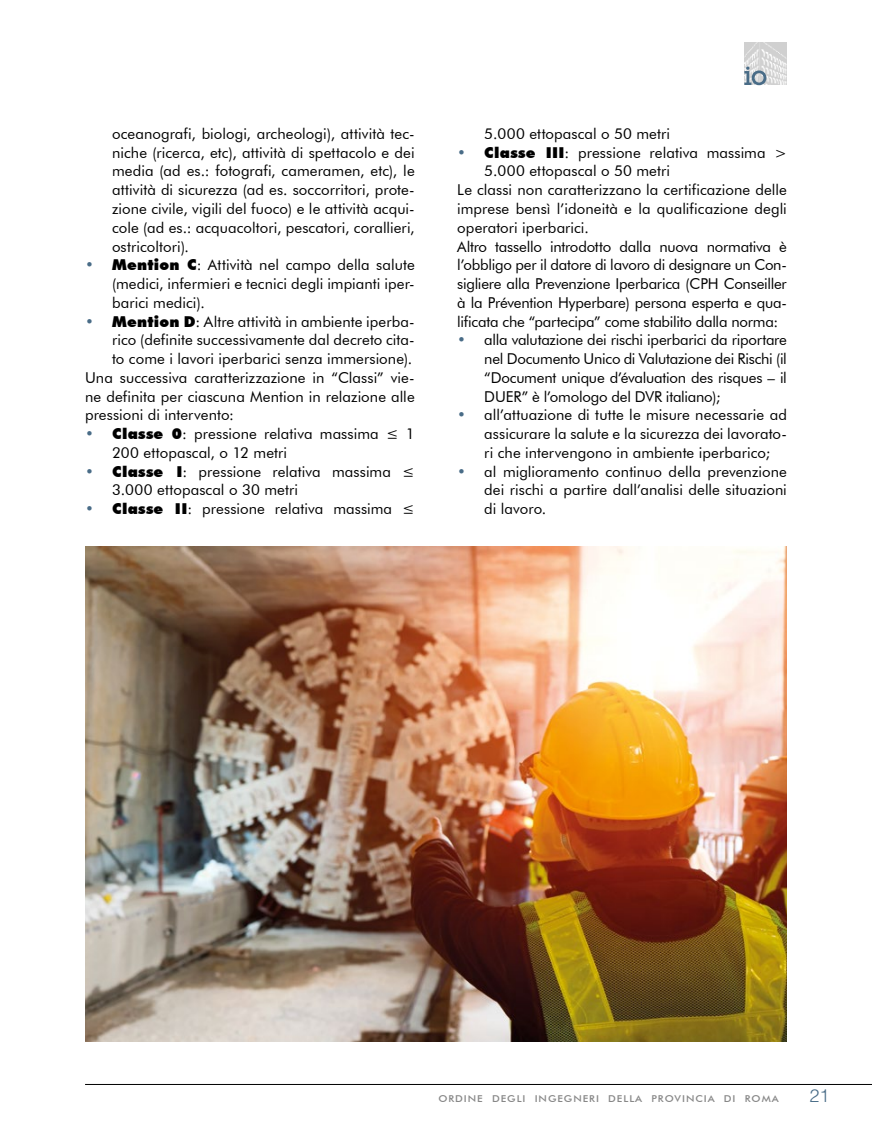
<style>
.page{position:relative;width:872px;height:1127px;background:#fff}
.page>*{position:absolute;margin:0;border:0;box-sizing:border-box;transform-origin:0 0}
.t1{font:300 18px "Helvetica LT Std";color:#496c87}
.t2{font:15px/18.8px "Futura BT";letter-spacing:.005em;color:#000;text-align:justify}
.t3{font:15px "Futura BT";letter-spacing:-.015em;color:#000}
.t4{font:500 9.45px "Futura BT";letter-spacing:.09em;color:#878787;scale:1.11 1}
.s1{color:#496c87}
.s2{font-weight:900}
</style>
<div class="page">
<hr style="left:85px;top:1084px;width:787px;height:1px;background:#000">
<img style="left:744px;top:43px;width:43px;height:42px">
<svg style="left:744px;top:66px;width:22px;height:19px"></svg>
<img style="left:85px;top:546px;width:702px;height:496px">
<p class="t2" style="left:112px;top:124px;width:304px">oceanografi, biologi, archeologi), attività tec&shy;niche (ricerca, etc), attività di spettacolo e dei media (ad es.: fotografi, cameramen, etc), le attività di sicurezza (ad es. soccorritori, prote&shy;zione civile, vigili del fuoco) e le attività acqui&shy;cole (ad es.: acquacoltori, pescatori, corallieri, ostricoltori).</p>
<p class="t2" style="left:112px;top:255px;width:304px;text-indent:-27px"><span class="s1">•</span> <span class="s2">Mention C</span>: Attività nel campo della salute (medici, infermieri e tecnici degli impianti iper&shy;barici medici).</p>
<p class="t2" style="left:85px;top:312px;width:331px"><span class="s1">•</span> <span class="s2">Mention D</span>: Altre attività in ambiente iperba-</p>
<p class="t2" style="left:112px;top:330px;width:304px">rico (definite successivamente dal decreto cita-</p>
<p class="t2" style="left:112px;top:349px;width:302px">to come i lavori iperbarici senza immersione).</p>
<p class="t2" style="left:85px;top:368px;width:331px">Una successiva caratterizzazione in “Classi” vie-</p>
<p class="t2" style="left:85px;top:387px;width:331px">ne definita per ciascuna Mention in relazione alle</p>
<p class="t2" style="left:85px;top:405px;width:150px">pressioni di intervento:</p>
<p class="t2" style="left:112px;top:424px;width:304px;text-indent:-27px"><span class="s1">•</span> <span class="s2">Classe 0</span>: pressione relativa massima ≤ 1<br>200 ettopascal, o 12 metri</p>
<p class="t2" style="left:112px;top:462px;width:304px;text-indent:-27px"><span class="s1">•</span> <span class="s2">Classe I</span>: pressione relativa massima ≤<br>3.000 ettopascal o 30 metri</p>
<p class="t2" style="left:85px;top:499px;width:331px"><span class="s1">•</span> <span class="s2">Classe II</span>: pressione relativa massima ≤</p>
<p class="t2" style="left:484px;top:124px;width:187px">5.000 ettopascal o 50 metri</p>
<p class="t2" style="left:457px;top:143px;width:331px"><span class="s1">•</span> <span class="s2">Classe III</span>: pressione relativa massima &gt;</p>
<p class="t2" style="left:484px;top:162px;width:187px">5.000 ettopascal o 50 metri</p>
<p class="t2" style="left:457px;top:180px;width:331px">Le classi non caratterizzano la certificazione delle</p>
<p class="t2" style="left:457px;top:199px;width:331px">imprese bensì l’idoneità e la qualificazione degli</p>
<p class="t2" style="left:457px;top:218px;width:133px">operatori iperbarici.</p>
<p class="t3" style="left:457px;top:237px;width:331px">Altro tassello introdotto dalla nuova normativa è</p>
<p class="t3" style="left:457px;top:256px;width:331px">l’obbligo per il datore di lavoro di designare un Con-</p>
<p class="t3" style="left:457px;top:275px;width:331px">sigliere alla Prevenzione Iperbarica (CPH Conseiller</p>
<p class="t3" style="left:457px;top:293px;width:331px">à la Prévention Hyperbare) persona esperta e qua-</p>
<p class="t3" style="left:457px;top:312px;width:322px">lificata che “partecipa” come stabilito dalla norma:</p>
<p class="t2" style="left:484px;top:330px;width:304px;text-indent:-27px"><span class="s1">•</span> alla valutazione dei rischi iperbarici da riportare nel Documento Unico di Valutazione dei Rischi (il “Document unique d’évaluation des risques – il DUER” è l’omologo del DVR italiano);</p>
<p class="t2" style="left:484px;top:405px;width:304px;text-indent:-27px"><span class="s1">•</span> all’attuazione di tutte le misure necessarie ad assicurare la salute e la sicurezza dei lavorato&shy;ri che intervengono in ambiente iperbarico;</p>
<p class="t2" style="left:484px;top:462px;width:304px;text-indent:-27px"><span class="s1">•</span> al miglioramento continuo della prevenzione dei rischi a partire dall’analisi delle situazioni di lavoro.</p>
<p class="t4" style="left:438px;top:1092px;width:308px">ORDINE DEGLI INGEGNERI DELLA PROVINCIA DI ROMA</p>
<p class="t1" style="left:809px;top:1084px;width:22px">21</p>
</div>
